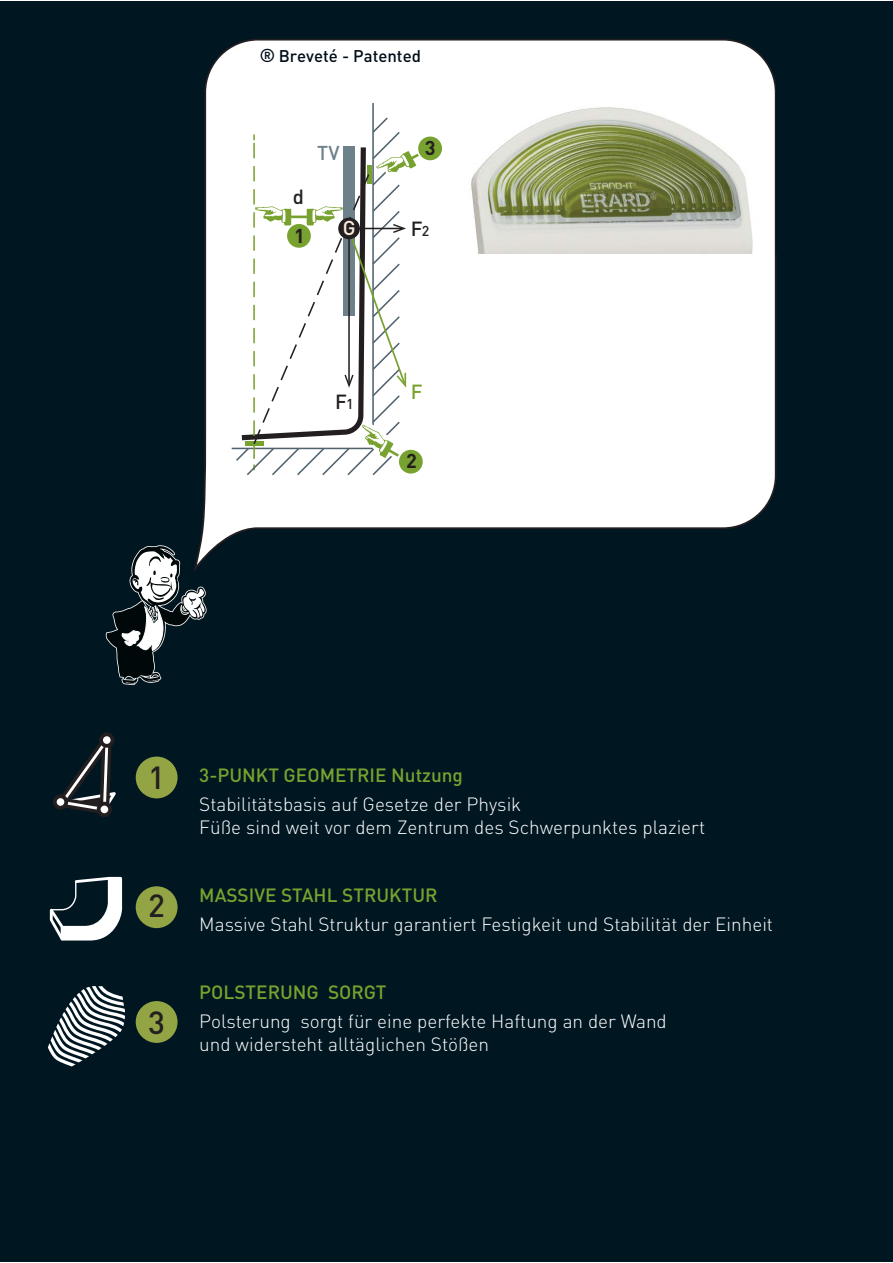
<style>
.page{position:relative;width:893px;height:1263px;background:#fff}
.page>*{position:absolute;margin:0;border:0;box-sizing:border-box;transform-origin:0 0}
.t1{font:500 31.65px "DIN";color:#231f20}
.t2{font:500 20.25px "DIN";color:#231f20}
.t3{font:500 20.25px "DIN";color:#78a22f}
.t4{font:700 19.8px "DIN";color:#231f20}
.t5{font:500 19.8px "DIN";color:#6d818a}
.t6{font:500 19.8px "DIN";color:#feebde}
.t7{font:300 19.05px/22.8px "DIN";color:#fff}
.t8{font:500 19.05px "DIN";color:#78a22f}
.t9{font:500 16.8px "DIN";color:#000e19}
.s1{font-size:18.45px}
.s2{font-size:14.1px}
</style>
<div class="page">
<div style="left:0;top:1px;width:893px;height:1260px;background:#001722"></div>
<div style="left:136px;top:757px;width:42px;height:41px;background:#93a445;border-radius:50%"></div>
<div style="left:136px;top:886px;width:42px;height:42px;background:#93a445;border-radius:50%"></div>
<div style="left:136px;top:1001px;width:42px;height:42px;background:#93a445;border-radius:50%"></div>
<svg style="left:48px;top:986px;width:77px;height:80px"></svg>
<svg style="left:49px;top:876px;width:74px;height:65px"></svg>
<svg style="left:63px;top:736px;width:53px;height:81px"></svg>
<div style="left:101px;top:734px;width:12px;height:12px;background:#fff;border-radius:50%"></div>
<div style="left:99px;top:732px;width:15px;height:16px;border:4px solid #231f20;border-radius:50%"></div>
<div style="left:55px;top:796px;width:11px;height:12px;background:#fff;border-radius:50%"></div>
<div style="left:53px;top:794px;width:15px;height:16px;border:4px solid #231f20;border-radius:50%"></div>
<div style="left:99px;top:804px;width:11px;height:11px;background:#fff;border-radius:50%"></div>
<div style="left:97px;top:802px;width:15px;height:15px;border:4px solid #231f20;border-radius:50%"></div>
<svg style="left:106px;top:545px;width:101px;height:140px"></svg>
<svg style="left:193px;top:39px;width:583px;height:534px;fill:#fff"></svg>
<div style="left:230px;top:101px;width:145px;height:349px;background:#fff"></div>
<img style="left:774px;top:87px;width:2px;height:167px">
<img style="left:441px;top:87px;width:334px;height:69px">
<svg style="left:234px;top:116px;width:210px;height:361px;background:#e7e9e6"></svg>
<p class="t9" style="left:260px;top:50px;width:163px"><span class="s1">®</span> Breveté - Patented</p>
<p class="t2" style="left:293px;top:189px;width:13px">d</p>
<p class="t4" style="left:294px;top:224px;width:12px">1</p>
<p class="t5" style="left:317px;top:146px;width:24px">TV</p>
<p class="t6" style="left:343px;top:221px;width:14px">G</p>
<p class="t4" style="left:425px;top:137px;width:12px">3</p>
<p class="t2" style="left:411px;top:221px;width:20px">F<span class="s2">2</span></p>
<p class="t2" style="left:335px;top:394px;width:20px">F<span class="s2">1</span></p>
<p class="t3" style="left:411px;top:385px;width:13px">F</p>
<p class="t4" style="left:406px;top:450px;width:12px">2</p>
<h1 class="t1" style="left:148px;top:766px;width:18px">1</h1>
<h1 class="t1" style="left:148px;top:895px;width:18px">2</h1>
<h1 class="t1" style="left:148px;top:1011px;width:18px">3</h1>
<p class="t8" style="left:199px;top:769px;width:265px">3-PUNKT GEOMETRIE Nutzung</p>
<p class="t7" style="left:199px;top:795px;width:507px">Stabilitätsbasis auf Gesetze der Physik<br>Füße sind weit vor dem Zentrum des Schwerpunktes plaziert</p>
<p class="t8" style="left:199px;top:889px;width:240px">MASSIVE STAHL STRUKTUR</p>
<p class="t7" style="left:199px;top:915px;width:575px">Massive Stahl Struktur garantiert Festigkeit und Stabilität der Einheit</p>
<p class="t8" style="left:199px;top:986px;width:189px">POLSTERUNG SORGT</p>
<p class="t7" style="left:199px;top:1012px;width:469px">Polsterung sorgt für eine perfekte Haftung an der Wand und widersteht alltäglichen Stößen</p>
</div>
